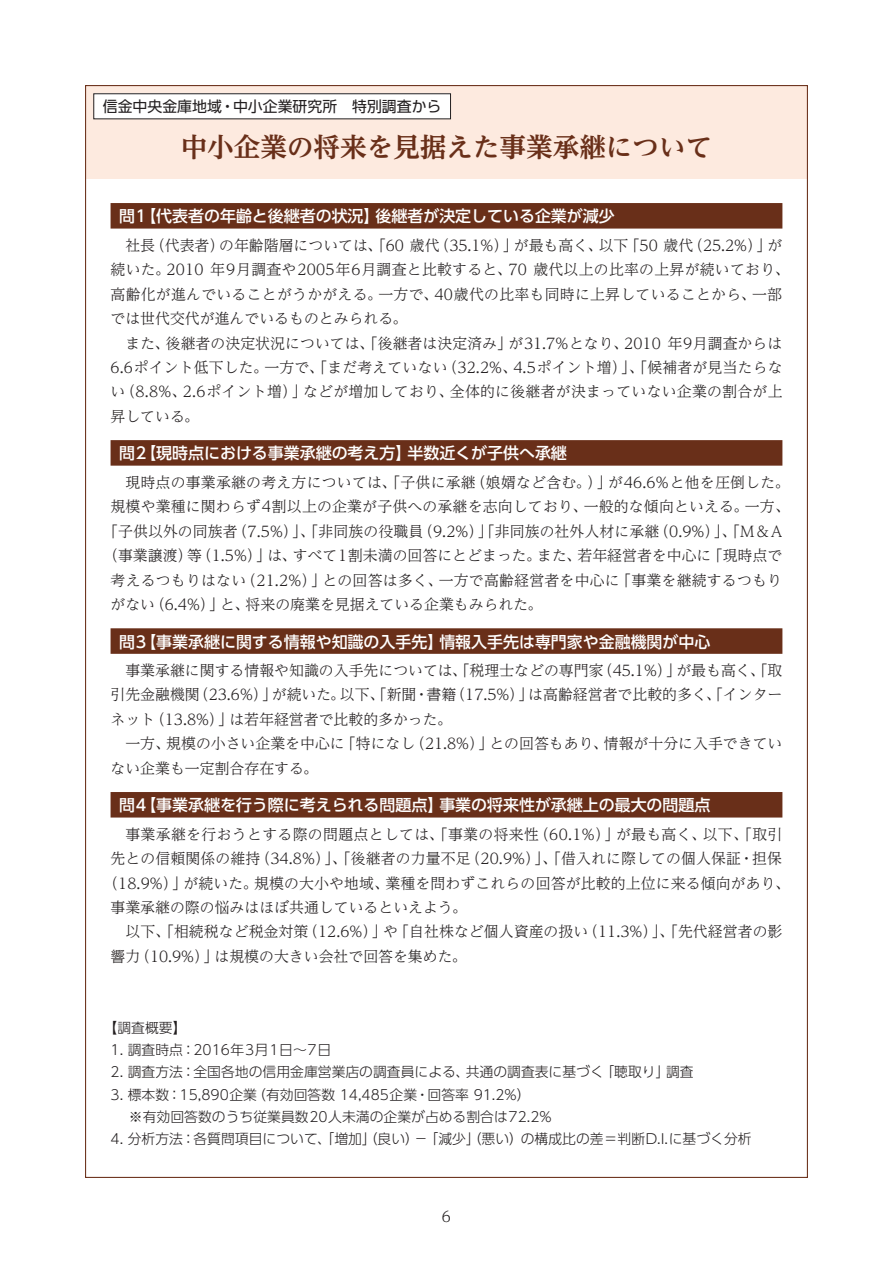
<style>
.page{position:relative;width:893px;height:1263px;background:#fff}
.page>*{position:absolute;margin:0;border:0;box-sizing:border-box;transform-origin:0 0}
.t1{font:700 26.55px "UD Reimin Pro";color:#692f19}
.t2{font:500 15.9px "UD Shin Go Pro";color:#fff}
.t3{font:300 14.85px/24.5px "UD Reimin Pro";letter-spacing:.01em;color:#231f20}
.t4{font:14.85px "UD Shin Go Pro";color:#231f20}
.t5{font:300 13.8px/22.4px "UD Shin Go Pro";color:#231f20}
.t6{font:300 13.8px "UD Shin Go Pro";letter-spacing:.025em;color:#231f20}
</style>
<div class="page">
<div style="left:85px;top:85px;width:723px;height:94px;background:#fdeadf"></div>
<div style="left:111px;top:203px;width:671px;height:26px;background:#692f19"></div>
<div style="left:111px;top:440px;width:671px;height:26px;background:#692f19"></div>
<div style="left:111px;top:628px;width:671px;height:26px;background:#692f19"></div>
<div style="left:111px;top:792px;width:671px;height:25px;background:#692f19"></div>
<div style="left:94px;top:94px;width:356px;height:25px;background:#fff"></div>
<p class="t4" style="left:103px;top:94px;width:340px">信金中央金庫地域・中小企業研究所　特別調査から</p>
<h1 class="t1" style="left:181px;top:125px;width:533px">中小企業の将来を見据えた事業承継について</h1>
<p class="t2" style="left:119px;top:203px;width:497px">問1【代表者の年齢と後継者の状況】後継者が決定している企業が減少</p>
<p class="t3" style="left:111px;top:232px;width:681px;text-indent:15px">社長（代表者）の年齢階層については、「60 歳代（35.1%）」が最も高く、以下「50 歳代（25.2%）」が続いた。2010 年9月調査や2005年6月調査と比較すると、70 歳代以上の比率の上昇が続いており、高齢化が進んでいることがうかがえる。一方で、40歳代の比率も同時に上昇していることから、一部では世代交代が進んでいるものとみられる。</p>
<p class="t3" style="left:111px;top:330px;width:674px;text-align:justify;text-indent:15px">また、後継者の決定状況については、「後継者は決定済み」が31.7%となり、2010 年9月調査からは6.6ポイント低下した。一方で、「まだ考えていない（32.2%、4.5ポイント増）」、「候補者が見当たらない（8.8%、2.6ポイント増）」などが増加しており、全体的に後継者が決まっていない企業の割合が上昇している。</p>
<p class="t2" style="left:119px;top:440px;width:449px">問2【現時点における事業承継の考え方】半数近くが子供へ承継</p>
<p class="t3" style="left:125px;top:469px;width:666px">現時点の事業承継の考え方については、「子供に承継（娘婿など含む。）」が46.6%と他を圧倒した。</p>
<p class="t3" style="left:111px;top:494px;width:681px">規模や業種に関わらず4割以上の企業が子供への承継を志向しており、一般的な傾向といえる。一方、</p>
<p class="t3" style="left:103px;top:518px;width:681px">「子供以外の同族者（7.5%）」、「非同族の役職員（9.2%）」「非同族の社外人材に承継（0.9%）」、「M＆A</p>
<p class="t3" style="left:103px;top:543px;width:681px">（事業譲渡）等（1.5%）」は、すべて1割未満の回答にとどまった。また、若年経営者を中心に「現時点で</p>
<p class="t3" style="left:111px;top:567px;width:673px">考えるつもりはない（21.2%）」との回答は多く、一方で高齢経営者を中心に「事業を継続するつもり</p>
<p class="t3" style="left:111px;top:592px;width:433px">がない（6.4%）」と、将来の廃業を見据えている企業もみられた。</p>
<p class="t2" style="left:119px;top:629px;width:593px">問3【事業承継に関する情報や知識の入手先】情報入手先は専門家や金融機関が中心</p>
<p class="t3" style="left:111px;top:657px;width:673px;text-align:justify;text-indent:15px">事業承継に関する情報や知識の入手先については、「税理士などの専門家（45.1%）」が最も高く、「取引先金融機関（23.6%）」が続いた。以下、「新聞・書籍（17.5%）」は高齢経営者で比較的多く、「インターネット（13.8%）」は若年経営者で比較的多かった。</p>
<p class="t3" style="left:111px;top:731px;width:673px;text-indent:15px">一方、規模の小さい企業を中心に「特になし（21.8%）」との回答もあり、情報が十分に入手できていない企業も一定割合存在する。</p>
<p class="t2" style="left:119px;top:792px;width:593px">問4【事業承継を行う際に考えられる問題点】事業の将来性が承継上の最大の問題点</p>
<p class="t3" style="left:125px;top:821px;width:658px">事業承継を行おうとする際の問題点としては、「事業の将来性（60.1%）」が最も高く、以下、「取引</p>
<p class="t3" style="left:111px;top:846px;width:673px">先との信頼関係の維持（34.8%）」、「後継者の力量不足（20.9%）」、「借入れに際しての個人保証・担保</p>
<p class="t3" style="left:103px;top:870px;width:688px">（18.9%）」が続いた。規模の大小や地域、業種を問わずこれらの回答が比較的上位に来る傾向があり、</p>
<p class="t3" style="left:111px;top:895px;width:358px">事業承継の際の悩みはほぼ共通しているといえよう。</p>
<p class="t3" style="left:125px;top:919px;width:659px">以下、「相続税など税金対策（12.6%）」や「自社株など個人資産の扱い（11.3%）」、「先代経営者の影</p>
<p class="t3" style="left:111px;top:943px;width:358px">響力（10.9%）」は規模の大きい会社で回答を集めた。</p>
<p class="t5" style="left:104px;top:1016px;width:84px">【調査概要】</p>
<p class="t6" style="left:111px;top:1039px;width:222px">1. 調査時点：2016年3月1日〜7日</p>
<p class="t5" style="left:111px;top:1060px;width:585px">2. 調査方法：全国各地の信用金庫営業店の調査員による、共通の調査表に基づく「聴取り」調査</p>
<p class="t5" style="left:111px;top:1083px;width:443px">3. 標本数：15,890企業（有効回答数 14,485企業・回答率 91.2%）<br>　 ※有効回答数のうち従業員数20人未満の企業が占める割合は72.2%</p>
<p class="t5" style="left:111px;top:1127px;width:643px">4. 分析方法：各質問項目について、「増加」（良い）－「減少」（悪い）の構成比の差＝判断D.I.に基づく分析</p>
<p class="t3" style="left:442px;top:1203px;width:11px">6</p>
</div>
